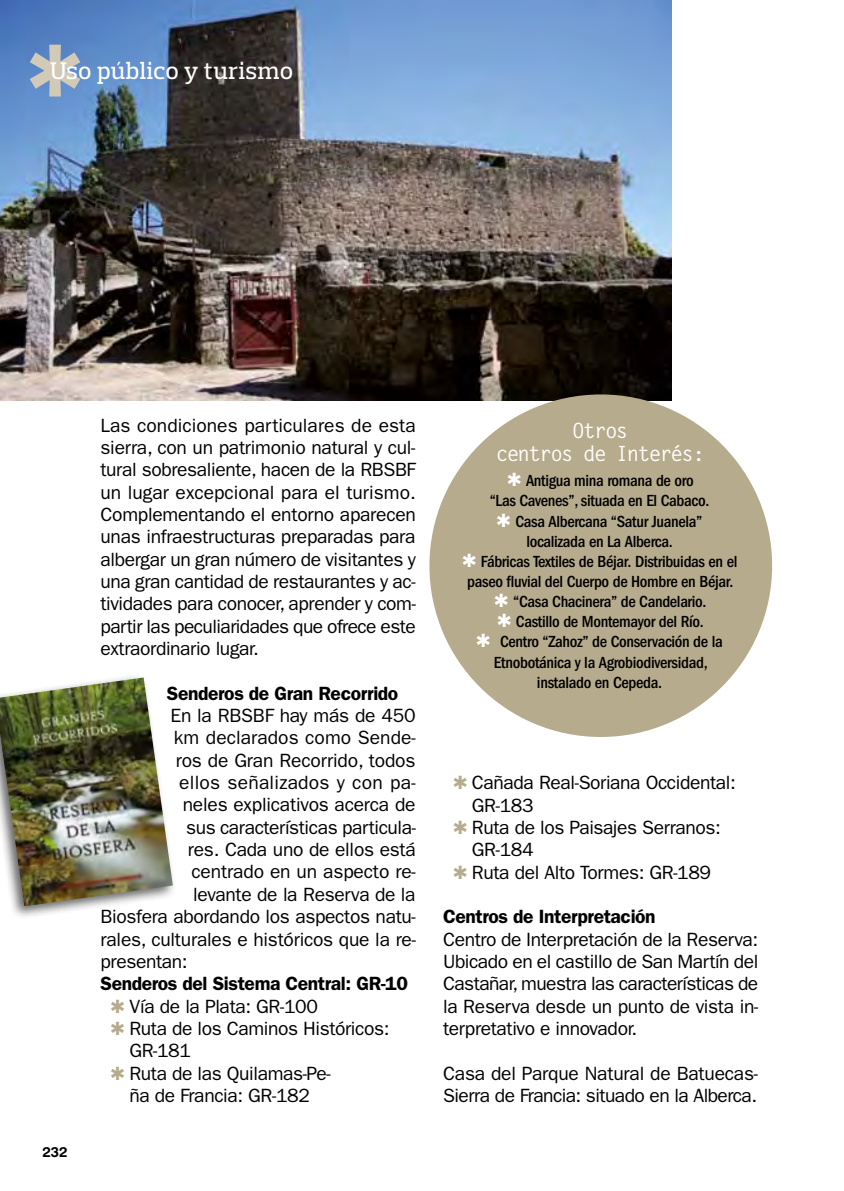
<style>
.page{position:relative;width:844px;height:1191px;background:#fff}
.page>*{position:absolute;margin:0;border:0;box-sizing:border-box;transform-origin:0 0}
.t1{font:500 24.5px "Prelo Slab";letter-spacing:.015em;color:#fff}
.t2{font:700 21px/22.8px "Letter Gothic Std";letter-spacing:-.08em;color:#fff;text-align:center}
.t3{font:19.25px/22.4px "ITC Franklin Gothic Std";letter-spacing:-.02em;color:#000}
.t4{font:600 19.25px "ITC Franklin Gothic Std";letter-spacing:-.02em;color:#000}
.t5{font:19.25px "ITC Franklin Gothic Std";letter-spacing:.01em;color:#000}
.t6{font:19.25px "ITC Franklin Gothic Std";color:#000}
.t7{font:500 condensed 16.62px/20.1px "ITC Franklin Gothic Std";letter-spacing:-.02em;color:#000;text-align:center}
.t8{font:700 14px "Helvetica Rounded LT Std";color:#000}
.s1{color:#b6ab8d}
.s2{color:#fff}
.s3{font-weight:600}
</style>
<div class="page">
<img style="left:0;top:0;width:671px;height:400px">
<div style="left:0;top:673px;width:176px;height:247px;background:#000;opacity:.6"></div>
<img style="left:0;top:677px;width:173px;height:229px">
<div style="left:429px;top:394px;width:343px;height:343px;background:#b6ab8d;border-radius:50%"></div>
<svg style="left:30px;top:45px;width:50px;height:51px;background:#9dacbe"></svg>
<p class="t1" style="left:50px;top:56px;width:244px">Uso público y turismo</p>
<p class="t8" style="left:42px;top:1143px;width:26px">232</p>
<p class="t3" style="left:100px;top:414px;width:317px;text-align:justify">Las condiciones particulares de esta sierra, con un patrimonio natural y cul&shy;tural sobresaliente, hacen de la RBSBF un lugar excepcional para el turismo.<br>Complementando el entorno aparecen unas infraestructuras preparadas para albergar un gran número de visitantes y una gran cantidad de restaurantes y ac&shy;tividades para conocer, aprender y com&shy;partir las peculiaridades que ofrece este extraordinario lugar.</p>
<p class="t4" style="left:167px;top:682px;width:233px">Senderos de Gran Recorrido</p>
<p class="t3" style="left:170px;top:704px;width:247px">En la RBSBF hay más de 450</p>
<p class="t6" style="left:174px;top:727px;width:243px">km declarados como Sende-</p>
<p class="t3" style="left:176px;top:749px;width:241px">ros de Gran Recorrido, todos</p>
<p class="t5" style="left:179px;top:771px;width:238px">ellos señalizados y con pa-</p>
<p class="t3" style="left:183px;top:794px;width:234px">neles explicativos acerca de</p>
<p class="t3" style="left:186px;top:816px;width:231px">sus características particula-</p>
<p class="t3" style="left:188px;top:838px;width:229px">res. Cada uno de ellos está</p>
<p class="t3" style="left:191px;top:861px;width:226px">centrado en un aspecto re-</p>
<p class="t3" style="left:193px;top:883px;width:224px">levante de la Reserva de la</p>
<p class="t3" style="left:100px;top:905px;width:317px">Biosfera abordando los aspectos natu-</p>
<p class="t3" style="left:100px;top:928px;width:317px">rales, culturales e históricos que la re-</p>
<p class="t3" style="left:100px;top:950px;width:89px">presentan:</p>
<p class="t4" style="left:100px;top:972px;width:309px">Senderos del Sistema Central: GR-10</p>
<p class="t3" style="left:110px;top:995px;width:209px"><span class="s1">✱</span> Vía de la Plata: GR-100</p>
<p class="t3" style="left:110px;top:1017px;width:280px"><span class="s1">✱</span> Ruta de los Caminos Históricos:</p>
<p class="t3" style="left:129px;top:1039px;width:63px">GR-181</p>
<p class="t3" style="left:110px;top:1062px;width:222px"><span class="s1">✱</span> Ruta de las Quilamas-Pe-</p>
<p class="t3" style="left:129px;top:1084px;width:182px">ña de Francia: GR-182</p>
<p class="t2" style="left:495px;top:420px;width:211px">Otros<br>centros de Interés:</p>
<p class="t7" style="left:462px;top:471px;width:277px"><span class="s2">✱</span> Antigua mina romana de oro<br>“Las Cavenes”, situada en El Cabaco.<br><span class="s2">✱</span> Casa Albercana “Satur Juanela”<br>localizada en La Alberca.<br><span class="s2">✱</span> Fábricas Textiles de Béjar. Distribuidas en el paseo fluvial del Cuerpo de Hombre en Béjar. <span class="s2">✱</span> “Casa Chacinera” de Candelario.<br><span class="s2">✱</span> Castillo de Montemayor del Río.<br><span class="s2">✱</span> Centro “Zahoz” de Conservación de la Etnobotánica y la Agrobiodiversidad,<br>instalado en Cepeda.</p>
<p class="t3" style="left:453px;top:771px;width:284px"><span class="s1">✱</span> Cañada Real-Soriana Occidental:</p>
<p class="t3" style="left:472px;top:794px;width:63px">GR-183</p>
<p class="t3" style="left:453px;top:816px;width:269px"><span class="s1">✱</span> Ruta de los Paisajes Serranos:</p>
<p class="t3" style="left:472px;top:838px;width:63px">GR-184</p>
<p class="t3" style="left:453px;top:861px;width:259px"><span class="s1">✱</span> Ruta del Alto Tormes: GR-189</p>
<p class="t3" style="left:443px;top:905px;width:317px"><span class="s3">Centros de Interpretación<br></span>Centro de Interpretación de la Reserva:<br>Ubicado en el castillo de San Martín del Castañar, muestra las características de la Reserva desde un punto de vista in&shy;terpretativo e innovador.</p>
<p class="t3" style="left:443px;top:1062px;width:316px">Casa del Parque Natural de Batuecas-<br>Sierra de Francia: situado en la Alberca.</p>
</div>
